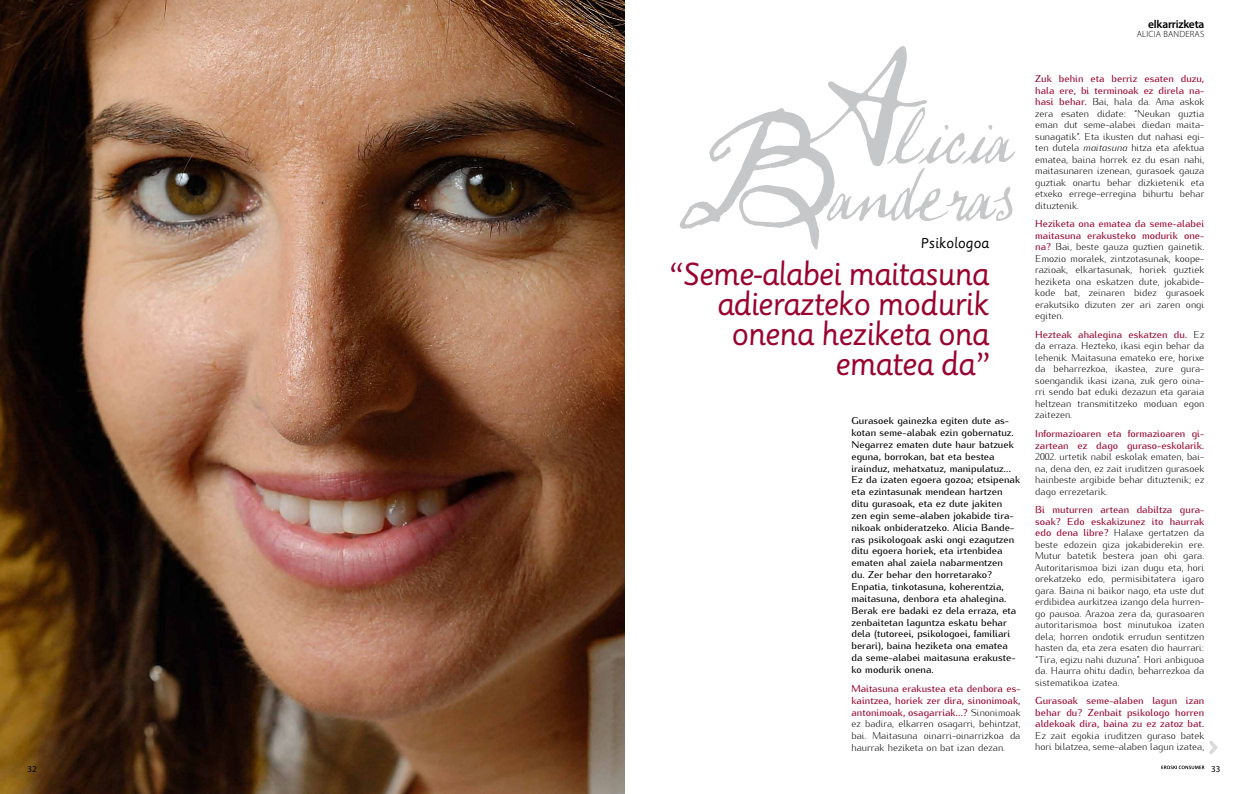
<style>
.page{position:relative;width:1248px;height:794px;background:#fff}
.page>*{position:absolute;margin:0;border:0;box-sizing:border-box;transform-origin:0 0}
.t1{font:120px "Warhol Expert";color:#c6c7c8}
.t2{font:70.7px "Warhol Expert";color:#c6c7c8}
.t3{font:70px "Warhol Expert";color:#c6c7c8}
.t4{font:31px/30px "Sassoon Primary";letter-spacing:-.04em;color:#99042f;text-align:right}
.t5{font:14px "Sassoon Primary";letter-spacing:-.01em;color:#000}
.t6{font:600 11.5px "Myriad Pro";letter-spacing:-.02em;color:#000}
.t7{font:500 10.1px/11.5px "Kurier";color:#99042f}
.t8{font:300 10px/11.5px "Kurier";color:#000;text-align:justify}
.t9{font:500 10px/11.8px "Kurier";color:#000}
.t10{font:300 9px "Myriad Pro";letter-spacing:.02em;color:#000}
.t11{font:9px "Myriad Pro";color:#000}
.s1{font-weight:300;font-size:10px;color:#000}
.s2{font-weight:500;font-size:10.1px;color:#99042f}
.s3{font-style:italic}
</style>
<div class="page">
<svg style="left:1209px;top:741px;width:8px;height:13px"></svg>
<svg style="left:1161px;top:765px;width:43px;height:4px"></svg>
<img style="left:0;top:0;width:624px;height:794px">
<p class="t11" style="left:28px;top:763px;width:11px">32</p>
<h3 class="t3" style="left:799px;top:99px;width:215px"><sup>A</sup>licia</h3>
<h1 class="t1" style="left:679px;top:109px;width:157px">B</h1>
<h2 class="t2" style="left:828px;top:155px;width:186px">anderas</h2>
<h3 class="t5" style="left:920px;top:235px;width:70px">Psikologoa</h3>
<h3 class="t4" style="left:667px;top:260px;width:324px">“Seme-alabei maitasuna adierazteko modurik onena heziketa ona ematea da”</h3>
<p class="t9" style="left:851px;top:414px;width:170px">Gurasoek gainezka egiten dute as&shy;kotan seme-alabak ezin gobernatuz.<br>Negarrez ematen dute haur batzuek eguna, borrokan, bat eta bestea irainduz, mehatxatuz, manipulatuz… Ez da izaten egoera gozoa; etsipenak eta ezintasunak mendean hartzen ditu gurasoak, eta ez dute jakiten<br>zen egin seme-alaben jokabide tira&shy;nikoak onbideratzeko. Alicia Bande&shy;ras psikologoak aski ongi ezagutzen ditu egoera horiek, eta irtenbidea ematen ahal zaiela nabarmentzen<br>du. Zer behar den horretarako?<br>Enpatia, tinkotasuna, koherentzia, maitasuna, denbora eta ahalegina.<br>Berak ere badaki ez dela erraza, eta zenbaitetan laguntza eskatu behar dela (tutoreei, psikologoei, familiari berari), baina heziketa ona ematea da seme-alabei maitasuna erakuste&shy;ko modurik onena.</p>
<p class="t7" style="left:851px;top:682px;width:170px;line-height:11.8px;text-align:justify">Maitasuna erakustea eta denbora es&shy;kaintzea, horiek zer dira, sinonimoak, antonimoak, osagarriak…? <span class="s1">Sinonimoak</span></p>
<p class="t8" style="left:851px;top:717px;width:170px;line-height:11.8px">ez badira, elkarren osagarri, behintzat, bai. Maitasuna oinarri-oinarrizkoa da haurrak heziketa on bat izan dezan.</p>
<p class="t6" style="left:1148px;top:18px;width:58px">elkarrizketa</p>
<p class="t10" style="left:1136px;top:30px;width:69px">ALICIA BANDERAS</p>
<p class="t7" style="left:1035px;top:72px;width:170px">Zuk behin eta berriz esaten duzu, hala ere, bi terminoak ez direla na-</p>
<p class="t8" style="left:1035px;top:95px;width:170px"><span class="s2">hasi behar.</span> Bai, hala da. Ama askok zera esaten didate: “Neukan guztia eman dut seme-alabei diedan maita&shy;sunagatik”. Eta ikusten dut nahasi egi&shy;ten dutela <span class="s3">maitasuna</span> hitza eta afektua ematea, baina horrek ez du esan nahi, maitasunaren izenean, gurasoek gauza guztiak onartu behar dizkietenik eta etxeko errege-erregina bihurtu behar dituztenik.</p>
<p class="t7" style="left:1035px;top:217px;width:170px">Heziketa ona ematea da seme-alabei maitasuna erakusteko modurik one-</p>
<p class="t8" style="left:1035px;top:240px;width:170px"><span class="s2">na?</span> Bai, beste gauza guztien gainetik.<br>Emozio moralek, zintzotasunak, koope&shy;razioak, elkartasunak, horiek guztiek heziketa ona eskatzen dute, jokabide&shy;kode bat, zeinaren bidez gurasoek erakutsiko dizuten zer ari zaren ongi egiten.</p>
<p class="t7" style="left:1035px;top:328px;width:170px">Hezteak ahalegina eskatzen du. <span class="s1">Ez</span></p>
<p class="t8" style="left:1035px;top:339px;width:170px">da erraza. Hezteko, ikasi egin behar da lehenik. Maitasuna emateko ere, horixe da beharrezkoa, ikastea, zure gura&shy;soengandik ikasi izana, zuk gero oina&shy;rri sendo bat eduki dezazun eta garaia heltzean transmititzeko moduan egon zaitezen.</p>
<p class="t7" style="left:1035px;top:427px;width:170px">Informazioaren eta formazioaren gi&shy;zartean ez dago guraso-eskolarik.</p>
<p class="t8" style="left:1035px;top:450px;width:170px">2002. urtetik nabil eskolak ematen, bai&shy;na, dena den, ez zait iruditzen gurasoek hainbeste argibide behar dituztenik; ez dago errezetarik.</p>
<p class="t7" style="left:1035px;top:503px;width:170px">Bi muturren artean dabiltza gura&shy;soak? Edo eskakizunez ito haurrak</p>
<p class="t8" style="left:1035px;top:526px;width:170px"><span class="s2">edo dena libre?</span> Halaxe gertatzen da beste edozein giza jokabiderekin ere.<br>Mutur batetik bestera joan ohi gara.<br>Autoritarismoa bizi izan dugu eta, hori orekatzeko edo, permisibitatera igaro gara. Baina ni baikor nago, eta uste dut erdibidea aurkitzea izango dela hurren&shy;go pausoa. Arazoa zera da, gurasoaren autoritarismoa bost minutukoa izaten dela; horren ondotik errudun sentitzen hasten da, eta zera esaten dio haurrari: “Tira, egizu nahi duzuna”. Hori anbiguoa da. Haurra ohitu dadin, beharrezkoa da sistematikoa izatea.</p>
<p class="t7" style="left:1035px;top:694px;width:170px;text-align:justify">Gurasoak seme-alaben lagun izan behar du? Zenbait psikologo horren aldekoak dira, baina zu ez zatoz bat.</p>
<p class="t8" style="left:1035px;top:728px;width:170px">Ez zait egokia iruditzen guraso batek hori bilatzea, seme-alaben lagun izatea,</p>
<p class="t11" style="left:1210px;top:763px;width:11px">33</p>
</div>
